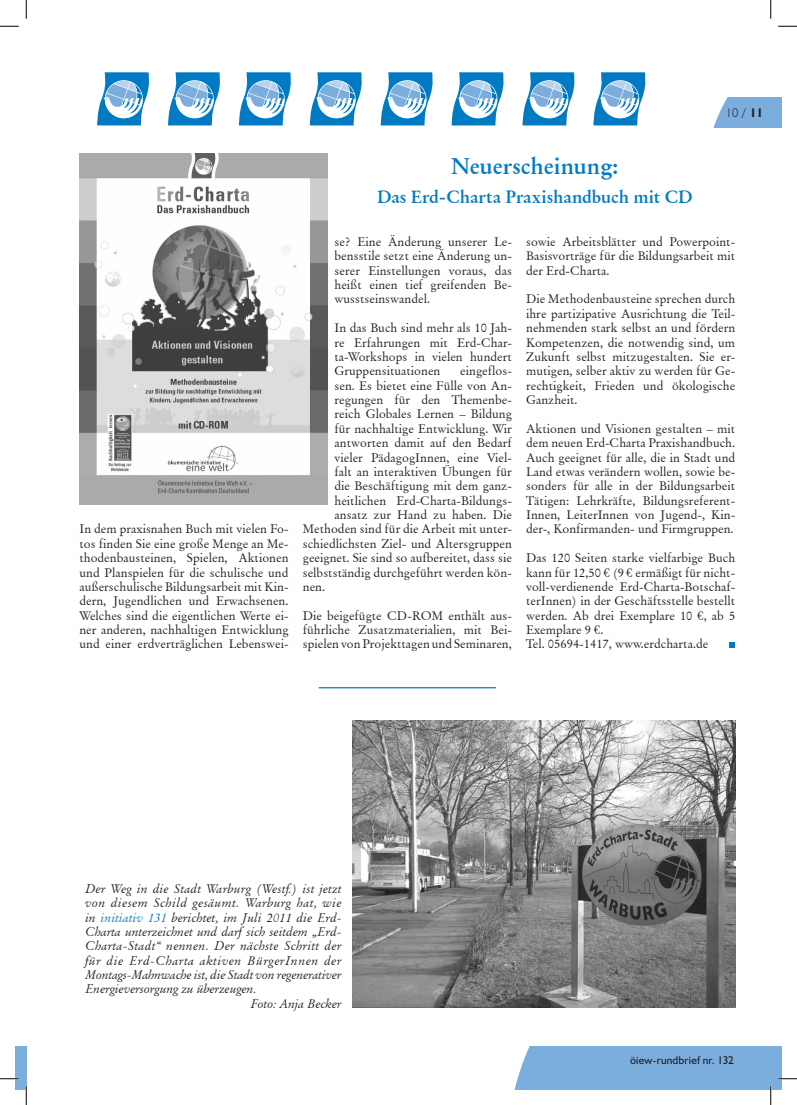
<style>
.page{position:relative;width:797px;height:1105px;background:#fff}
.page>*{position:absolute;margin:0;border:0;box-sizing:border-box;transform-origin:0 0}
.t1{font:700 22.5px "Original Garamond BT";letter-spacing:-.005em;color:#007bc3}
.t2{font:700 17.5px "Original Garamond BT";letter-spacing:.005em;color:#007bc3}
.t3{font:12.5px/14.4px "Original Garamond BT";color:#231f20;text-align:justify}
.t4{font:italic 12.5px "Original Garamond BT";letter-spacing:.005em;color:#231f20}
.t5{font:italic 12.5px "Original Garamond BT";letter-spacing:.025em;color:#231f20}
.t6{font:italic 12.5px "Original Garamond BT";letter-spacing:.035em;color:#231f20}
.t7{font:italic 12.5px "Original Garamond BT";letter-spacing:.045em;color:#231f20}
.t8{font:300 12.5px "Humanist 521 BT";color:#231f20}
.t9{font:11.25px "Humanist 521 BT";letter-spacing:.01em;color:#231f20}
.s1{font-family:"Original Garamond BT";font-weight:400}
.s2{font-weight:700}
.s3{color:#007bc3}
</style>
<div class="page">
<svg style="left:713px;top:98px;width:68px;height:30px;background:#88b5e0"></svg>
<img style="left:352px;top:721px;width:383px;height:287px">
<img style="left:79px;top:154px;width:248px;height:351px">
<svg style="left:97px;top:72px;width:52px;height:53px"></svg>
<svg style="left:168px;top:72px;width:52px;height:53px"></svg>
<svg style="left:238px;top:72px;width:53px;height:53px"></svg>
<svg style="left:309px;top:72px;width:53px;height:53px"></svg>
<svg style="left:380px;top:72px;width:53px;height:53px"></svg>
<svg style="left:451px;top:72px;width:53px;height:53px"></svg>
<svg style="left:522px;top:72px;width:53px;height:53px"></svg>
<svg style="left:593px;top:72px;width:53px;height:53px"></svg>
<svg style="left:729px;top:642px;width:6px;height:6px"></svg>
<hr style="left:319px;top:687px;width:177px;height:1px;background:#007bc3">
<svg style="left:0;top:25px;width:19px;height:2px"></svg>
<svg style="left:778px;top:25px;width:19px;height:2px"></svg>
<svg style="left:25px;top:0;width:2px;height:19px"></svg>
<svg style="left:0;top:1047px;width:27px;height:58px"></svg>
<svg style="left:770px;top:0;width:1px;height:19px"></svg>
<svg style="left:514px;top:1047px;width:283px;height:58px"></svg>
<p class="t8" style="left:725px;top:105px;width:39px">10 <span class="s1">/</span> <span class="s2">11</span></p>
<p class="t3" style="left:79px;top:522px;width:211px">In dem praxisnahen Buch mit vielen Fo&shy;tos finden Sie eine große Menge an Me&shy;thodenbausteinen, Spielen, Aktionen und Planspielen für die schulische und außerschulische Bildungsarbeit mit Kin&shy;dern, Jugendlichen und Erwachsenen.<br>Welches sind die eigentlichen Werte ei&shy;ner anderen, nachhaltigen Entwicklung und einer erdverträglichen Lebenswei-</p>
<h1 class="t1" style="left:451px;top:152px;width:169px">Neuerscheinung:</h1>
<h2 class="t2" style="left:377px;top:186px;width:317px">Das Erd-Charta Praxishandbuch mit CD</h2>
<p class="t3" style="left:334px;top:234px;width:179px">se? Eine Änderung unserer Le&shy;bensstile setzt eine Änderung un&shy;serer Einstellungen voraus, das heißt einen tief greifenden Be&shy;wusstseinswandel.</p>
<p class="t3" style="left:334px;top:321px;width:179px">In das Buch sind mehr als 10 Jah&shy;re Erfahrungen mit Erd-Char&shy;ta-Workshops in vielen hundert Gruppensituationen</p>
<p class="t3" style="left:460px;top:364px;width:53px">eingeflos-</p>
<p class="t3" style="left:334px;top:378px;width:179px">sen. Es bietet eine Fülle von An-</p>
<p class="t3" style="left:334px;top:392px;width:179px">regungen für den Themenbe-</p>
<p class="t3" style="left:334px;top:407px;width:179px">reich Globales Lernen – Bildung</p>
<p class="t3" style="left:334px;top:421px;width:179px">für nachhaltige Entwicklung. Wir</p>
<p class="t3" style="left:334px;top:436px;width:179px">antworten damit auf den Bedarf</p>
<p class="t3" style="left:334px;top:450px;width:179px">vieler PädagogInnen, eine Viel-</p>
<p class="t3" style="left:334px;top:464px;width:179px">falt an interaktiven Übungen für</p>
<p class="t3" style="left:334px;top:479px;width:179px">die Beschäftigung mit dem ganz-</p>
<p class="t3" style="left:334px;top:493px;width:179px">heitlichen Erd-Charta-Bildungs-</p>
<p class="t3" style="left:334px;top:507px;width:179px">ansatz zur Hand zu haben. Die</p>
<p class="t3" style="left:303px;top:522px;width:211px">Methoden sind für die Arbeit mit unter-</p>
<p class="t3" style="left:303px;top:536px;width:211px">schiedlichsten Ziel- und Altersgruppen</p>
<p class="t3" style="left:303px;top:551px;width:211px">geeignet. Sie sind so aufbereitet, dass sie</p>
<p class="t3" style="left:303px;top:565px;width:211px">selbstständig durchgeführt werden kön-</p>
<p class="t3" style="left:303px;top:579px;width:24px">nen.</p>
<p class="t3" style="left:303px;top:608px;width:211px">Die beigefügte CD-ROM enthält aus&shy;führliche Zusatzmaterialien, mit Bei&shy;spielen von Projekttagen und Seminaren,</p>
<p class="t3" style="left:526px;top:234px;width:211px">sowie Arbeitsblätter und Powerpoint-Basisvorträge für die Bildungsarbeit mit der Erd-Charta.</p>
<p class="t3" style="left:526px;top:292px;width:211px">Die Methodenbausteine sprechen durch ihre partizipative Ausrichtung die Teil&shy;nehmenden stark selbst an und fördern Kompetenzen, die notwendig sind, um Zukunft selbst mitzugestalten. Sie er&shy;mutigen, selber aktiv zu werden für Ge&shy;rechtigkeit, Frieden und ökologische Ganzheit.</p>
<p class="t3" style="left:526px;top:421px;width:211px">Aktionen und Visionen gestalten – mit dem neuen Erd-Charta Praxishandbuch.<br>Auch geeignet für alle, die in Stadt und Land etwas verändern wollen, sowie be&shy;sonders für alle in der Bildungsarbeit Tätigen: Lehrkräfte, Bildungsreferent-Innen, LeiterInnen von Jugend-, Kin&shy;der-, Konfirmanden- und Firmgruppen.</p>
<p class="t3" style="left:526px;top:551px;width:211px;text-align:left">Das 120 Seiten starke vielfarbige Buch kann für 12,50 € (9 € ermäßigt für nicht&shy;voll-verdienende Erd-Charta-Botschaf&shy;terInnen) in der Geschäftsstelle bestellt werden. Ab drei Exemplare 10 €, ab 5<br>Exemplare 9 €.<br>Tel. 05694-1417, www.erdcharta.de</p>
<p class="t4" style="left:85px;top:881px;width:258px">Der Weg in die Stadt Warburg (Westf.) ist jetzt</p>
<p class="t6" style="left:85px;top:895px;width:258px">von diesem Schild gesäumt. Warburg hat, wie</p>
<p class="t4" style="left:85px;top:909px;width:258px">in <span class="s3">initiativ 131</span> berichtet, im Juli 2011 die Erd-</p>
<p class="t4" style="left:85px;top:924px;width:258px">Charta unterzeichnet und darf sich seitdem „Erd-</p>
<p class="t5" style="left:85px;top:938px;width:258px">Charta-Stadt“ nennen. Der nächste Schritt der</p>
<p class="t7" style="left:85px;top:953px;width:258px">für die Erd-Charta aktiven BürgerInnen der</p>
<p class="t4" style="left:85px;top:967px;width:258px">Montags-Mahnwache ist, die Stadt von regenerativer</p>
<p class="t4" style="left:85px;top:981px;width:173px">Energieversorgung zu überzeugen.</p>
<p class="t4" style="left:251px;top:996px;width:92px">Foto: Anja Becker</p>
<p class="t9" style="left:630px;top:1053px;width:105px">öiew-rundbrief nr. 132</p>
</div>
